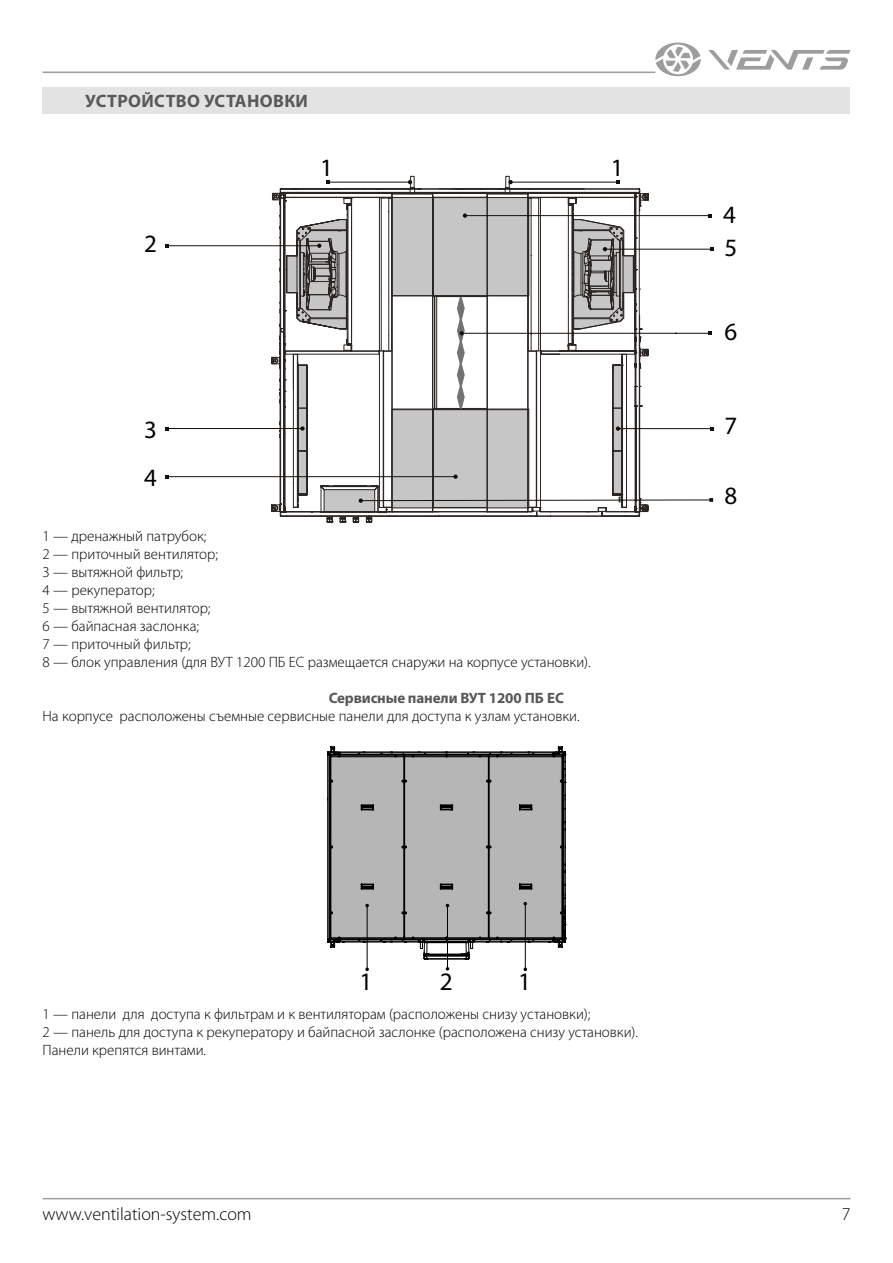
<style>
.page{position:relative;width:893px;height:1263px;background:#fff}
.page>*{position:absolute;margin:0;border:0;box-sizing:border-box;transform-origin:0 0}
.t1{font:25.2px "Myriad Pro";color:#000}
.t2{font:24.9px/33px "Myriad Pro";color:#000}
.t3{font:300 18px "Myriad Pro";color:#000}
.t4{font:700 18px "Myriad Pro";letter-spacing:.02em;color:#59595c}
.t5{font:300 15px/18px "Myriad Pro";color:#000}
.t6{font:700 15px "Myriad Pro";letter-spacing:-.01em;color:#575756}
</style>
<div class="page">
<hr style="left:43px;top:1198px;width:807px;height:1px;background:#9d9d9c">
<hr style="left:43px;top:72px;width:612px;height:1px;background:#9d9d9c">
<div style="left:43px;top:87px;width:807px;height:27px;background:#e3e3e3"></div>
<hr style="left:167px;top:428px;width:136px;height:1px;background:#13110c">
<hr style="left:167px;top:245px;width:152px;height:1px;background:#13110c">
<svg style="left:165px;top:244px;width:4px;height:4px"></svg>
<hr style="left:167px;top:476px;width:289px;height:1px;background:#13110c">
<svg style="left:165px;top:475px;width:4px;height:4px"></svg>
<svg style="left:243px;top:43px;width:607px;height:480px"></svg>
<svg style="left:327px;top:746px;width:236px;height:225px"></svg>
<svg style="left:331px;top:747px;width:235px;height:196px;background:#a7a6a6"></svg>
<p class="t4" style="left:85px;top:89px;width:224px">УСТРОЙСТВО УСТАНОВКИ</p>
<h2 class="t2" style="left:320px;top:151px;width:14px">1</h2>
<h2 class="t2" style="left:611px;top:151px;width:14px">1</h2>
<h2 class="t2" style="left:144px;top:227px;width:14px">2</h2>
<h2 class="t2" style="left:144px;top:413px;width:14px">3</h2>
<h2 class="t2" style="left:144px;top:460px;width:14px">4</h2>
<p class="t5" style="left:43px;top:527px;width:550px">1 — дренажный патрубок;<br>2 — приточный вентилятор;<br>3 — вытяжной фильтр;<br>4 — рекуператор;<br>5 — вытяжной вентилятор;<br>6 — байпасная заслонка;<br>7 — приточный фильтр;<br>8 — блок управления (для ВУТ 1200 ПБ EC размещается снаружи на корпусе установки).</p>
<p class="t6" style="left:329px;top:688px;width:237px">Сервисные панели ВУТ 1200 ПБ EC</p>
<p class="t5" style="left:43px;top:707px;width:539px">На корпусе расположены съемные сервисные панели для доступа к узлам установки.</p>
<h2 class="t2" style="left:723px;top:197px;width:16px">4<br>5</h2>
<h2 class="t2" style="left:724px;top:314px;width:14px">6</h2>
<h2 class="t2" style="left:724px;top:409px;width:14px">7</h2>
<h2 class="t2" style="left:724px;top:479px;width:14px">8</h2>
<h1 class="t1" style="left:359px;top:966px;width:14px">1</h1>
<h1 class="t1" style="left:440px;top:966px;width:14px">2</h1>
<h1 class="t1" style="left:518px;top:966px;width:14px">1</h1>
<p class="t5" style="left:43px;top:1005px;width:597px">1 — панели для доступа к фильтрам и к вентиляторам (расположены снизу установки);<br>2 — панель для доступа к рекуператору и байпасной заслонке (расположена снизу установки).<br>Панели крепятся винтами.</p>
<p class="t3" style="left:43px;top:1204px;width:211px">www.ventilation-system.com</p>
<p class="t3" style="left:842px;top:1204px;width:10px">7</p>
</div>
